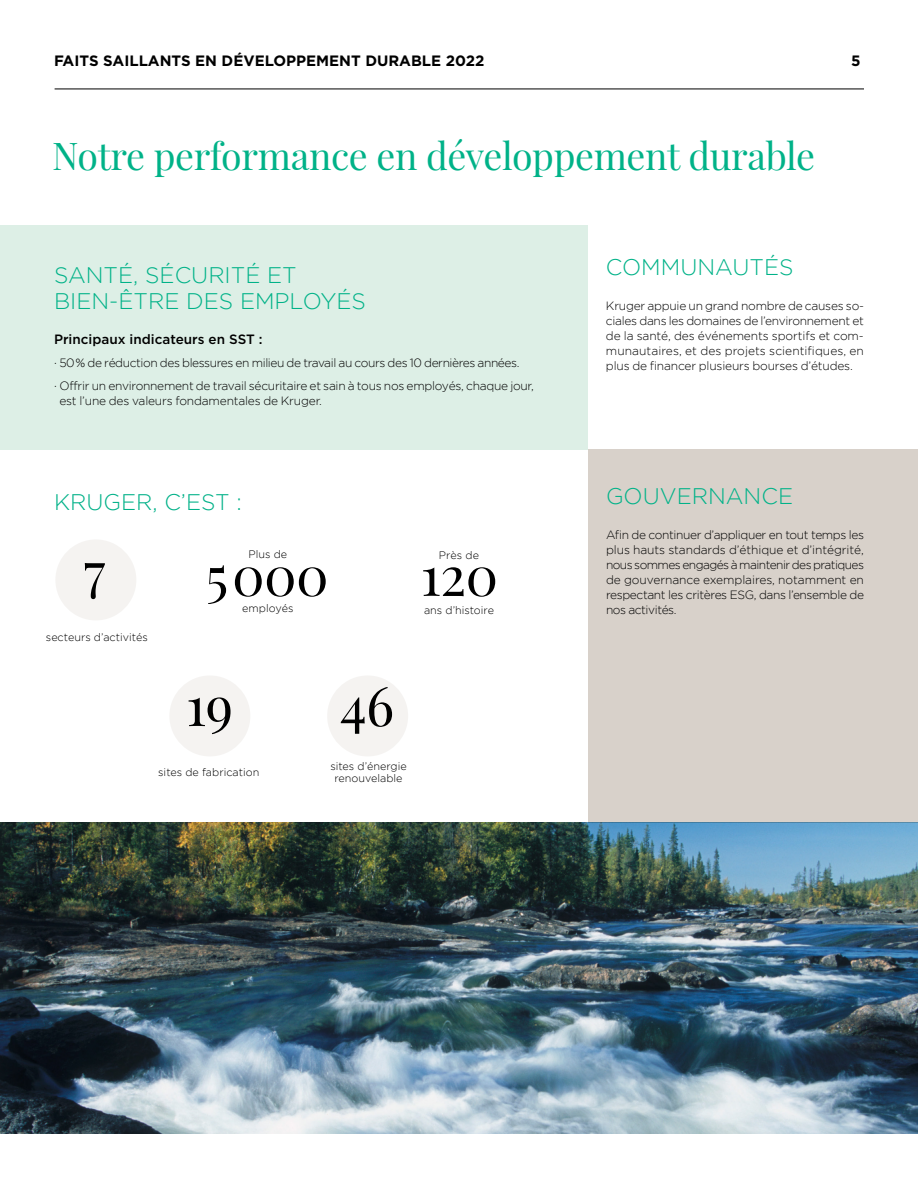
<style>
.page{position:relative;width:918px;height:1188px;background:#fff}
.page>*{position:absolute;margin:0;border:0;box-sizing:border-box;transform-origin:0 0}
.t1{font:54.15px "Playfair Display";letter-spacing:-.01em;color:#000}
.t2{font:37.5px "Playfair Display";letter-spacing:-.01em;color:#00b288}
.t3{font:300 22.5px/25.5px "Gotham";color:#00b288}
.t4{font:300 22.5px "Gotham";color:#00b188}
.t5{font:700 15px "Gotham";color:#000}
.t6{font:500 13.5px "Gotham";color:#000}
.t7{font:300 12px/15px "Gotham";letter-spacing:-.02em;color:#000;text-align:justify}
.t8{font:300 10.8px/12.1px "Gotham";color:#000;text-align:center}
</style>
<div class="page">
<div style="left:588px;top:449px;width:330px;height:374px;background:#d8d1ca"></div>
<div style="left:0;top:225px;width:588px;height:224px;background:#ddefe6"></div>
<hr style="left:55px;top:89px;width:809px;height:1px;background:#000">
<div style="left:55px;top:539px;width:81px;height:81px;background:#f5f3f1;border-radius:50%"></div>
<div style="left:169px;top:675px;width:81px;height:81px;background:#f5f3f1;border-radius:50%"></div>
<div style="left:327px;top:675px;width:81px;height:81px;background:#f5f3f1;border-radius:50%"></div>
<img style="left:0;top:823px;width:918px;height:311px">
<p class="t5" style="left:54px;top:51px;width:432px">FAITS SAILLANTS EN DÉVELOPPEMENT DURABLE 2022</p>
<p class="t5" style="left:851px;top:51px;width:11px">5</p>
<h2 class="t2" style="left:52px;top:127px;width:765px">Notre performance en développement durable</h2>
<h3 class="t3" style="left:54px;top:262px;width:314px">SANTÉ, SÉCURITÉ ET<br>BIEN-ÊTRE DES EMPLOYÉS</h3>
<p class="t6" style="left:54px;top:330px;width:210px">Principaux indicateurs en SST :</p>
<p class="t7" style="left:54px;top:351px;width:481px;line-height:23.2px">· 50% de réduction des blessures en milieu de travail au cours des 10 dernières années.<br>· Offrir un environnement de travail sécuritaire et sain à tous nos employés, chaque jour,</p>
<p class="t7" style="left:59px;top:394px;width:264px">est l’une des valeurs fondamentales de Kruger.</p>
<h3 class="t4" style="left:54px;top:490px;width:190px">KRUGER, C’EST :</h3>
<h1 class="t1" style="left:83px;top:528px;width:24px">7</h1>
<p class="t8" style="left:46px;top:631px;width:103px">secteurs d’activités</p>
<p class="t8" style="left:248px;top:548px;width:40px">Plus de</p>
<h1 class="t1" style="left:206px;top:533px;width:124px">5 000</h1>
<p class="t8" style="left:242px;top:602px;width:53px">employés</p>
<p class="t8" style="left:439px;top:549px;width:42px">Près de</p>
<h1 class="t1" style="left:421px;top:533px;width:79px">120</h1>
<p class="t8" style="left:424px;top:604px;width:71px">ans d’histoire</p>
<h1 class="t1" style="left:186px;top:664px;width:49px">19</h1>
<h1 class="t1" style="left:340px;top:664px;width:56px">46</h1>
<p class="t8" style="left:158px;top:766px;width:103px">sites de fabrication</p>
<p class="t8" style="left:330px;top:759px;width:78px">sites d’énergie renouvelable</p>
<h3 class="t3" style="left:606px;top:254px;width:189px">COMMUNAUTÉS</h3>
<p class="t7" style="left:606px;top:298px;width:260px">Kruger appuie un grand nombre de causes so&shy;ciales dans les domaines de l’environnement et de la santé, des événements sportifs et com&shy;munautaires, et des projets scientifiques, en plus de financer plusieurs bourses d’études.</p>
<h3 class="t3" style="left:606px;top:483px;width:189px">GOUVERNANCE</h3>
<p class="t7" style="left:606px;top:527px;width:260px">Afin de continuer d’appliquer en tout temps les plus hauts standards d’éthique et d’intégrité, nous sommes engagés à maintenir des pratiques de gouvernance exemplaires, notamment en respectant les critères ESG, dans l’ensemble de nos activités.</p>
</div>
